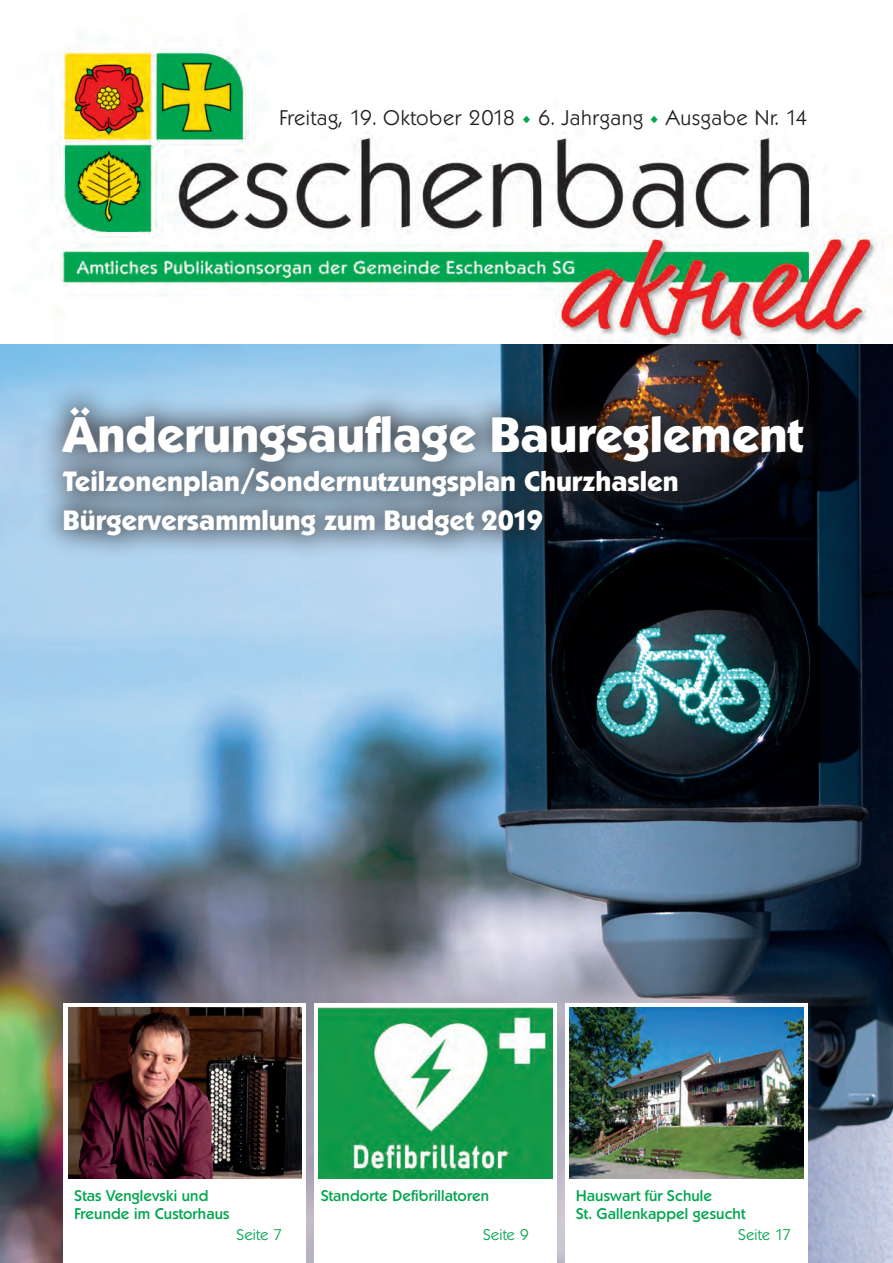
<style>
.page{position:relative;width:893px;height:1263px;background:#fff}
.page>*{position:absolute;margin:0;border:0;box-sizing:border-box;transform-origin:0 0}
.t1{font:700 48px "Koblenz TS";color:#fff}
.t2{font:700 27px/39px "Koblenz TS";color:#fff}
.t3{font:300 20.55px "Koblenz TS";letter-spacing:.03em;color:#231f20}
.t4{font:500 15px/18px "Koblenz TS";letter-spacing:.01em;color:#00a54f}
.t5{font:300 15px "Koblenz TS";letter-spacing:.01em;color:#00a54f}
.s1{font-weight:700;font-size:32.1px;color:#00a54f}
</style>
<div class="page">
<img style="left:0;top:344px;width:893px;height:919px">
<img style="left:51px;top:45px;width:827px;height:297px">
<div style="left:64px;top:1003px;width:242px;height:260px;background:#fff"></div>
<div style="left:566px;top:1003px;width:242px;height:260px;background:#fff"></div>
<div style="left:315px;top:1003px;width:242px;height:260px;background:#fff"></div>
<img style="left:319px;top:1008px;width:234px;height:171px">
<img style="left:570px;top:1008px;width:234px;height:171px">
<div style="left:36px;top:380px;width:794px;height:182px;background:#231f20;opacity:.75"></div>
<img style="left:68px;top:1008px;width:234px;height:171px">
<h3 class="t3" style="left:280px;top:106px;width:530px">Freitag, 19. Oktober 2018 <span class="s1">•</span> 6. Jahrgang <span class="s1">•</span> Ausgabe Nr. 14</h3>
<h1 class="t1" style="left:63px;top:405px;width:742px">Änderungsauflage Baureglement</h1>
<h2 class="t2" style="left:63px;top:462px;width:617px">Teilzonenplan/Sondernutzungsplan Churzhaslen<br>Bürgerversammlung zum Budget 2019</h2>
<p class="t4" style="left:75px;top:1187px;width:157px">Stas Venglevski und<br>Freunde im Custorhaus</p>
<p class="t5" style="left:237px;top:1226px;width:47px">Seite 7</p>
<p class="t4" style="left:321px;top:1187px;width:169px">Standorte Defibrillatoren</p>
<p class="t5" style="left:483px;top:1226px;width:47px">Seite 9</p>
<p class="t4" style="left:576px;top:1187px;width:171px">Hauswart für Schule<br>St. Gallenkappel gesucht</p>
<p class="t5" style="left:738px;top:1226px;width:55px">Seite 17</p>
</div>
